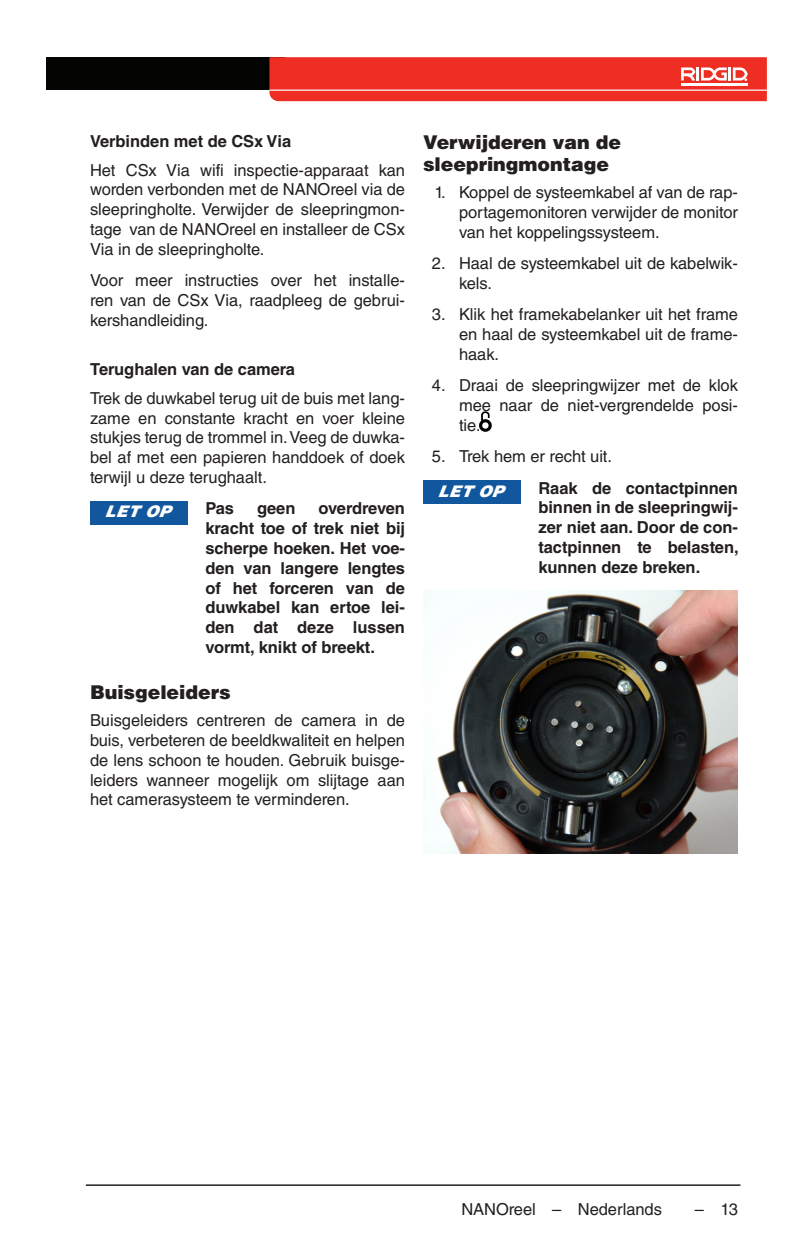
<style>
.page{position:relative;width:810px;height:1260px;background:#fff}
.page>*{position:absolute;margin:0;border:0;box-sizing:border-box;transform-origin:0 0}
.Head_2____h2_-_half{font:900 19px/22.8px "Helvetica LT Std";letter-spacing:-.005em;color:#231f20}
.Basic_Normal___bn{font:16.4px/19.8px "Helvetica LT Std";letter-spacing:-.005em;color:#231f20;text-align:justify}
.Basic_Bold___bb_-_ha{font:700 16.4px/19.8px "Helvetica LT Std";letter-spacing:-.005em;color:#231f20;text-align:justify}
.Head_3___h3_-_half{font:700 16.4px "Helvetica LT Std";letter-spacing:-.005em;color:#231f20}
.Notice-half{font:italic 900 16px "Helvetica LT Std";letter-spacing:.02em;color:#fff}
</style>
<div class="page">
<hr style="left:86px;top:1184px;width:654px;height:2px;background:#231f20">
<div style="left:46px;top:57px;width:239px;height:33px;background:#040503"></div>
<svg style="left:269px;top:57px;width:498px;height:44px;background:#ee3b30"></svg>
<div style="left:90px;top:501px;width:97px;height:23px;background:#10579d"></div>
<img style="left:480px;top:411px;width:12px;height:20px">
<div style="left:423px;top:480px;width:97px;height:24px;background:#10579d"></div>
<img style="left:423px;top:590px;width:315px;height:264px">
<p class="Head_3___h3_-_half" style="left:90px;top:131px;width:203px">Verbinden met de CSx Via</p>
<p class="Basic_Normal___bn" style="left:90px;top:160px;width:317px">Het CSx Via wifi inspectie-apparaat kan worden verbonden met de NANOreel via de sleepringholte. Verwijder de sleepringmon&shy;tage van de NANOreel en installeer de CSx Via in de sleepringholte.</p>
<p class="Basic_Normal___bn" style="left:90px;top:270px;width:317px">Voor meer instructies over het installe&shy;ren van de CSx Via, raadpleeg de gebrui&shy;kershandleiding.</p>
<p class="Head_3___h3_-_half" style="left:90px;top:359px;width:207px">Terughalen van de camera</p>
<p class="Basic_Normal___bn" style="left:90px;top:388px;width:317px">Trek de duwkabel terug uit de buis met lang&shy;zame en constante kracht en voer kleine stukjes terug de trommel in. Veeg de duwka&shy;bel af met een papieren handdoek of doek terwijl u deze terughaalt.</p>
<p class="Notice-half" style="left:104px;top:501px;width:67px">LET OP</p>
<p class="Basic_Bold___bb_-_ha" style="left:205px;top:498px;width:30px">Pas</p>
<p class="Basic_Bold___bb_-_ha" style="left:257px;top:498px;width:40px">geen</p>
<p class="Basic_Bold___bb_-_ha" style="left:205px;top:498px;width:201px;text-indent:113px">overdreven kracht toe of trek niet bij scherpe hoeken. Het voe&shy;den van langere lengtes of het forceren van de duwkabel kan ertoe lei&shy;den dat deze lussen vormt, knikt of breekt.</p>
<p class="Head_2____h2_-_half" style="left:90px;top:681px;width:142px">Buisgeleiders</p>
<p class="Basic_Normal___bn" style="left:90px;top:711px;width:317px">Buisgeleiders centreren de camera in de buis, verbeteren de beeldkwaliteit en helpen de lens schoon te houden. Gebruik buisge&shy;leiders wanneer mogelijk om slijtage aan het camerasysteem te verminderen.</p>
<p class="Head_2____h2_-_half" style="left:423px;top:130px;width:200px">Verwijderen van de sleepringmontage</p>
<p class="Basic_Normal___bn" style="left:459px;top:183px;width:281px;text-indent:-25px">1. Koppel de systeemkabel af van de rap&shy;portagemonitoren verwijder de monitor van het koppelingssysteem.</p>
<p class="Basic_Normal___bn" style="left:459px;top:254px;width:281px;text-indent:-27px">2. Haal de systeemkabel uit de kabelwik&shy;kels.</p>
<p class="Basic_Normal___bn" style="left:459px;top:305px;width:281px;text-indent:-27px">3. Klik het framekabelanker uit het frame en haal de systeemkabel uit de frame&shy;haak.</p>
<p class="Basic_Normal___bn" style="left:459px;top:376px;width:281px;text-indent:-27px">4. Draai de sleepringwijzer met de klok mee naar de niet-vergrendelde posi&shy;tie.</p>
<p class="Basic_Normal___bn" style="left:432px;top:447px;width:182px">5. Trek hem er recht uit.</p>
<p class="Notice-half" style="left:437px;top:481px;width:67px">LET OP</p>
<p class="Basic_Bold___bb_-_ha" style="left:538px;top:478px;width:202px">Raak de contactpinnen binnen in de sleepringwij&shy;zer niet aan. Door de con&shy;tactpinnen te belasten, kunnen deze breken.</p>
<p class="Basic_Normal___bn" style="left:461px;top:1199px;width:202px">NANOreel – Nederlands</p>
<p class="Basic_Normal___bn" style="left:695px;top:1199px;width:45px">– 13</p>
</div>
